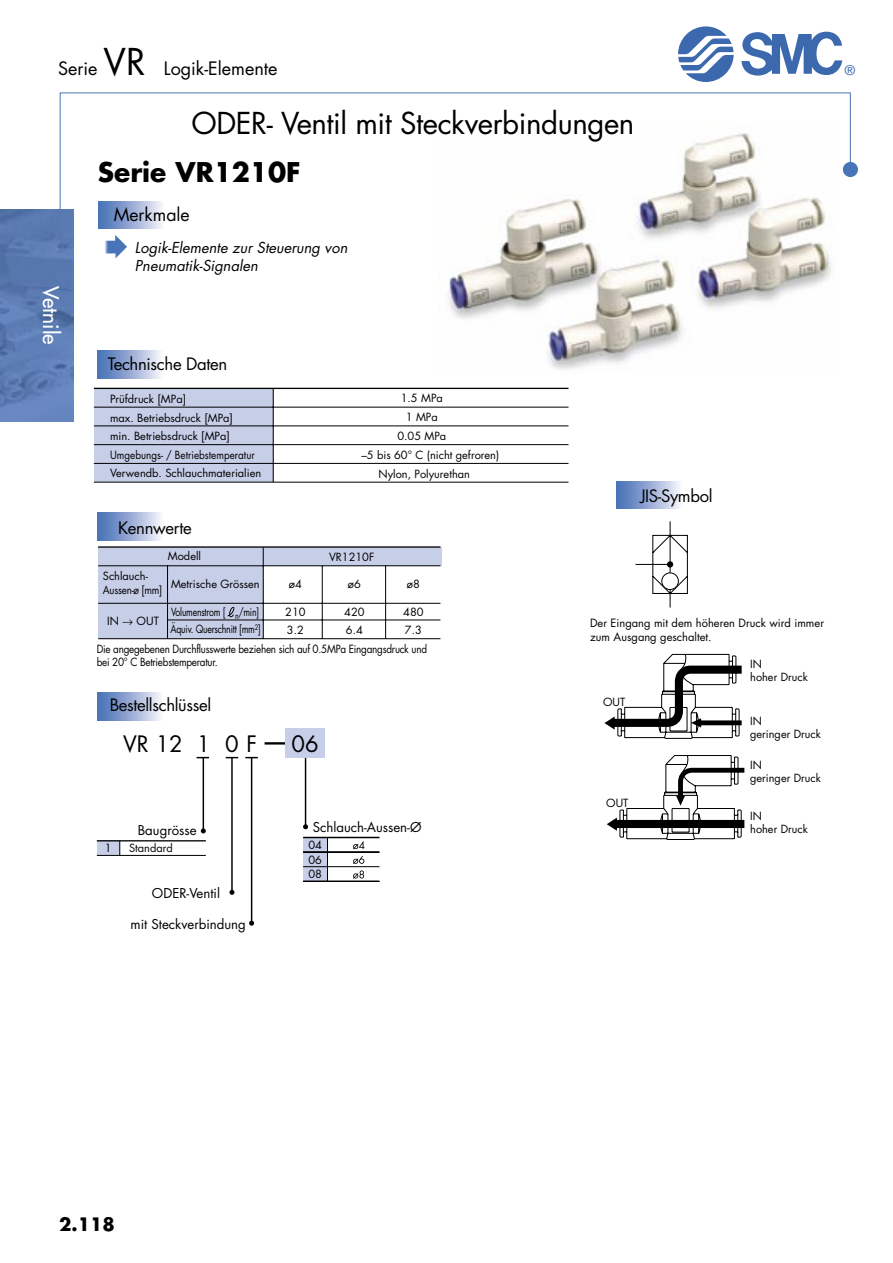
<style>
.page{position:relative;width:893px;height:1263px;background:#fff}
.page>*{position:absolute;margin:0;border:0;box-sizing:border-box;transform-origin:0 0}
.t1{font:29.4px "Futura";letter-spacing:-.015em;color:#000}
.t2{font:700 26.4px "Futura";color:#000}
.t3{font:22.05px "Futura";color:#000}
.t4{font:21px "Futura";color:#fff}
.t5{font:18px "Futura";color:#000}
.Page_No_s{font:700 18px "Futura";color:#000}
.t6{font:17.7px "Futura";color:#000}
.t7{font:16.65px "Futura";letter-spacing:-.02em;color:#000}
.t8{font:italic 14.7px/17.7px "Futura";color:#000}
.t9{font:13.65px "Helvetica Neue";color:#3c68ae}
.t10{font:13.2px "Futura";color:#000}
.t11{font:11.1px/18.5px "Futura";color:#000}
.t12{font:11.1px/13.2px "Futura";letter-spacing:-.025em;color:#000;scale:.9 1}
.t13{font:11.1px/17.5px "Futura";letter-spacing:-.025em;color:#000;scale:.79 1}
.t14{font:10.95px/13.2px "Futura";color:#000}
.s1{font-size:36px}
</style>
<div class="page">
<svg style="left:59px;top:92px;width:792px;height:124px"></svg>
<div style="left:844px;top:163px;width:13px;height:13px;background:#4975b8;border-radius:50%"></div>
<div style="left:843px;top:162px;width:15px;height:15px;border:2px solid #4975b8;border-radius:50%"></div>
<svg style="left:741px;top:32px;width:101px;height:44px"></svg>
<svg style="left:678px;top:26px;width:56px;height:56px"></svg>
<img style="left:0;top:210px;width:74px;height:211px">
<img style="left:439px;top:123px;width:400px;height:247px">
<div style="left:98px;top:513px;width:69px;height:27px;background:linear-gradient(to right,#416ab3,#fffdff)"></div>
<div style="left:617px;top:481px;width:69px;height:27px;background:linear-gradient(to right,#416ab3,#fffdff)"></div>
<div style="left:97px;top:693px;width:70px;height:27px;background:linear-gradient(to right,#3f68b2,#fffbfe)"></div>
<div style="left:97px;top:351px;width:70px;height:27px;background:linear-gradient(to right,#3f69b2,#fffbfe)"></div>
<svg style="left:105px;top:235px;width:22px;height:23px"></svg>
<div style="left:99px;top:201px;width:70px;height:28px;background:linear-gradient(to right,#416ab3,#fffdff)"></div>
<div style="left:94px;top:388px;width:179px;height:94px;background:#c7cfe8"></div>
<div style="left:303px;top:838px;width:24px;height:43px;background:#c7cfe8"></div>
<div style="left:97px;top:841px;width:23px;height:14px;background:#c7cfe8"></div>
<div style="left:98px;top:566px;width:165px;height:73px;background:#c7cfe8"></div>
<div style="left:98px;top:547px;width:343px;height:19px;background:#c7cfe8"></div>
<hr style="left:97px;top:840px;width:109px;height:1px;background:#000">
<hr style="left:97px;top:855px;width:109px;height:1px;background:#000">
<svg style="left:119px;top:841px;width:1px;height:14px"></svg>
<hr style="left:265px;top:742px;width:20px;height:2px;background:#000">
<svg style="left:245px;top:757px;width:13px;height:1px"></svg>
<svg style="left:226px;top:757px;width:12px;height:1px"></svg>
<svg style="left:197px;top:757px;width:12px;height:1px"></svg>
<hr style="left:303px;top:837px;width:76px;height:1px;background:#000">
<hr style="left:303px;top:852px;width:76px;height:1px;background:#000">
<hr style="left:303px;top:866px;width:76px;height:1px;background:#000">
<hr style="left:303px;top:881px;width:76px;height:1px;background:#000">
<hr style="left:327px;top:848px;width:1px;height:33px;background:#000">
<svg style="left:353px;top:841px;width:11px;height:8px"></svg>
<svg style="left:353px;top:856px;width:11px;height:8px"></svg>
<svg style="left:353px;top:870px;width:11px;height:9px"></svg>
<svg style="left:201px;top:828px;width:5px;height:5px"></svg>
<div style="left:285px;top:729px;width:40px;height:29px;background:#c7cfe8"></div>
<hr style="left:203px;top:758px;width:1px;height:73px;background:#000">
<svg style="left:303px;top:824px;width:5px;height:5px"></svg>
<hr style="left:305px;top:758px;width:1px;height:69px;background:#000">
<hr style="left:251px;top:758px;width:1px;height:165px;background:#000">
<svg style="left:249px;top:921px;width:5px;height:5px"></svg>
<hr style="left:231px;top:758px;width:2px;height:134px;background:#000">
<svg style="left:229px;top:890px;width:5px;height:5px"></svg>
<hr style="left:94px;top:388px;width:474px;height:1px;background:#000">
<hr style="left:273px;top:389px;width:1px;height:93px;background:#000">
<hr style="left:94px;top:407px;width:474px;height:1px;background:#000">
<hr style="left:94px;top:426px;width:474px;height:1px;background:#000">
<hr style="left:94px;top:444px;width:474px;height:1px;background:#000">
<hr style="left:94px;top:463px;width:474px;height:1px;background:#000">
<hr style="left:94px;top:482px;width:474px;height:1px;background:#000">
<hr style="left:98px;top:546px;width:342px;height:2px;background:#000">
<hr style="left:167px;top:566px;width:1px;height:73px;background:#000">
<hr style="left:322px;top:566px;width:1px;height:73px;background:#000">
<hr style="left:385px;top:566px;width:1px;height:73px;background:#000">
<hr style="left:263px;top:547px;width:1px;height:92px;background:#000">
<hr style="left:98px;top:565px;width:342px;height:1px;background:#000">
<hr style="left:98px;top:603px;width:342px;height:1px;background:#000">
<hr style="left:168px;top:620px;width:272px;height:1px;background:#000">
<hr style="left:98px;top:638px;width:342px;height:1px;background:#000">
<svg style="left:635px;top:521px;width:53px;height:87px"></svg>
<svg style="left:604px;top:654px;width:138px;height:85px"></svg>
<div style="left:699px;top:720px;width:43px;height:5px;background:#000"></div>
<svg style="left:607px;top:755px;width:138px;height:85px"></svg>
<div style="left:613px;top:820px;width:131px;height:8px;background:#000"></div>
<svg style="left:227px;top:607px;width:7px;height:10px"></svg>
<p class="t5" style="left:58px;top:56px;width:221px">Serie <span class="s1">VR</span> Logik-Elemente</p>
<p class="t1" style="left:191px;top:103px;width:445px">ODER- Ventil mit Steckverbindungen</p>
<p class="t2" style="left:98px;top:154px;width:204px">Serie VR1210F</p>
<p class="t6" style="left:114px;top:202px;width:78px">Merkmale</p>
<p class="t4" style="left:64px;top:286px;width:60px;rotate:90deg">Vetnile</p>
<p class="t8" style="left:135px;top:238px;width:214px">Logik-Elemente zur Steuerung von<br>Pneumatik-Signalen</p>
<p class="t7" style="left:108px;top:353px;width:121px">Technische Daten</p>
<p class="t11" style="left:110px;top:389px;width:153px">Prüfdruck [MPa]<br>max. Betriebsdruck [MPa]<br>min. Betriebsdruck [MPa]<br>Umgebungs- / Betriebstemperatur<br>Verwendb. Schlauchmaterialien</p>
<p class="t11" style="left:401px;top:389px;width:44px">1.5 MPa</p>
<p class="t11" style="left:406px;top:408px;width:33px">1 MPa</p>
<p class="t11" style="left:397px;top:427px;width:50px">0.05 MPa</p>
<p class="t11" style="left:361px;top:445px;width:139px">–5 bis 60° C (nicht gefroren)</p>
<p class="t11" style="left:379px;top:464px;width:93px">Nylon, Polyurethan</p>
<p class="t7" style="left:640px;top:484px;width:74px">JIS-Symbol</p>
<p class="t7" style="left:118px;top:517px;width:75px">Kennwerte</p>
<p class="t11" style="left:103px;top:569px;width:61px;line-height:13.2px">Schlauch-<br>Aussen-ø [mm]</p>
<p class="t11" style="left:107px;top:611px;width:53px">IN → OUT</p>
<p class="t11" style="left:168px;top:547px;width:35px">Modell</p>
<p class="t11" style="left:171px;top:575px;width:90px">Metrische Grössen</p>
<p class="t13" style="left:170px;top:603px;width:116px">Volumenstrom [ <sub>n</sub>/min]<br>Äquiv. Querschnitt [mm<sup>2</sup>]</p>
<p class="t11" style="left:329px;top:548px;width:47px">VR1210F</p>
<p class="t11" style="left:289px;top:575px;width:14px">ø4</p>
<p class="t11" style="left:285px;top:602px;width:22px">210<br>3.2</p>
<p class="t11" style="left:407px;top:575px;width:14px">ø8</p>
<p class="t11" style="left:403px;top:602px;width:22px">480<br>7.3</p>
<p class="t11" style="left:590px;top:616px;width:235px;line-height:13.4px">Der Eingang mit dem höheren Druck wird immer zum Ausgang geschaltet.</p>
<p class="t11" style="left:348px;top:575px;width:14px">ø6</p>
<p class="t11" style="left:344px;top:602px;width:22px">420<br>6.4</p>
<p class="t12" style="left:97px;top:642px;width:369px">Die angegebenen Durchflusswerte beziehen sich auf 0.5MPa Eingangsdruck und bei 20° C Betriebstemperatur.</p>
<p class="t14" style="left:750px;top:657px;width:59px">IN<br>hoher Druck</p>
<p class="t14" style="left:750px;top:714px;width:72px">IN<br>geringer Druck</p>
<p class="t7" style="left:110px;top:693px;width:103px">Bestellschlüssel</p>
<p class="t14" style="left:603px;top:695px;width:24px">OUT</p>
<p class="t3" style="left:225px;top:729px;width:33px">0 F</p>
<p class="t3" style="left:291px;top:729px;width:29px">06</p>
<p class="t3" style="left:123px;top:729px;width:89px">VR 12 1</p>
<p class="t10" style="left:138px;top:821px;width:60px">Baugrösse</p>
<p class="t10" style="left:313px;top:818px;width:110px">Schlauch-Aussen-Ø</p>
<p class="t11" style="left:105px;top:839px;width:8px">1</p>
<p class="t11" style="left:129px;top:839px;width:45px">Standard</p>
<p class="t11" style="left:308px;top:837px;width:15px;line-height:14.7px;text-align:justify">04<br>06<br>08</p>
<p class="t10" style="left:152px;top:884px;width:70px">ODER-Ventil</p>
<p class="t10" style="left:131px;top:915px;width:117px">mit Steckverbindung</p>
<p class="t14" style="left:606px;top:796px;width:24px">OUT</p>
<p class="t14" style="left:750px;top:758px;width:72px">IN<br>geringer Druck</p>
<p class="t14" style="left:750px;top:809px;width:59px">IN<br>hoher Druck</p>
<p class="t9" style="left:844px;top:62px;width:12px">®</p>
<p class="Page_No_s" style="left:59px;top:1212px;width:57px">2.118</p>
</div>
